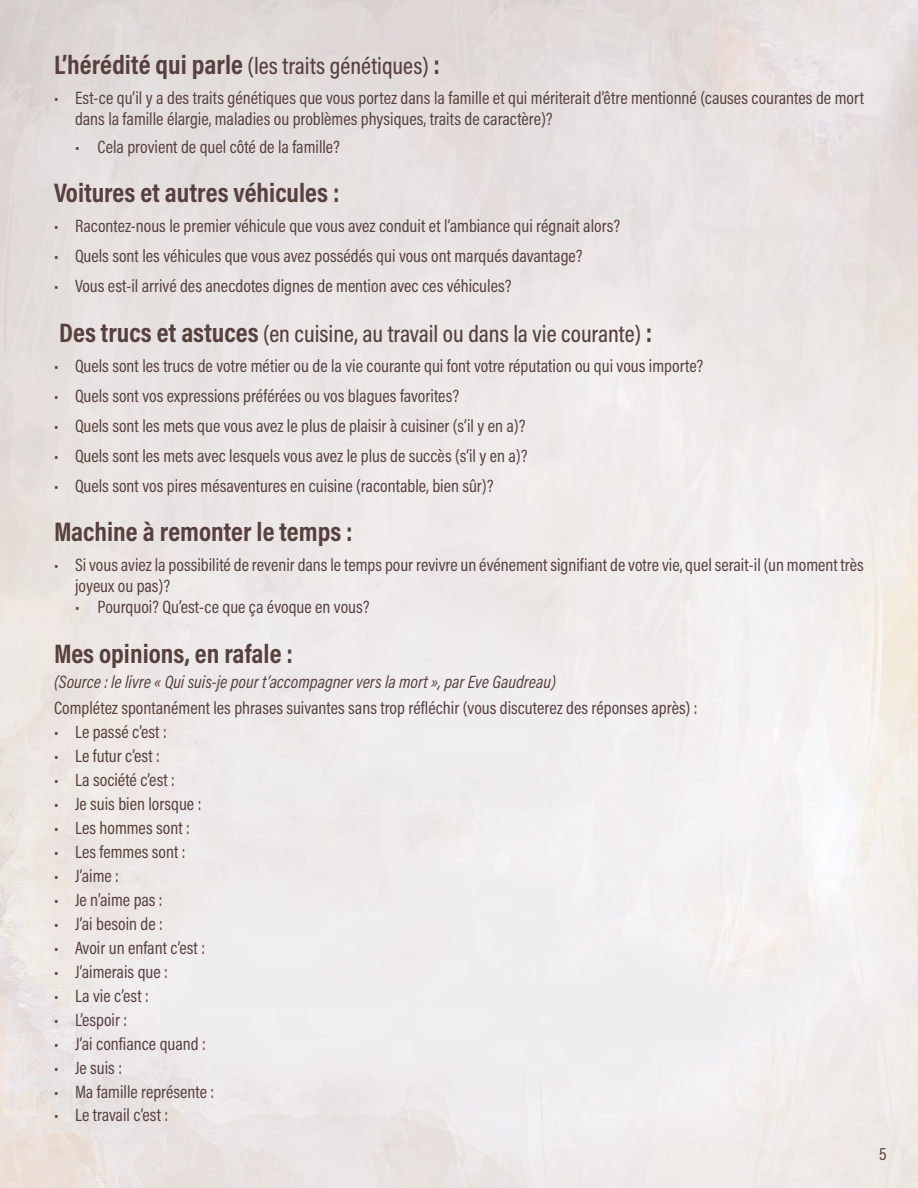
<style>
.page{position:relative;width:918px;height:1188px;background:#fff}
.page>*{position:absolute;margin:0;border:0;box-sizing:border-box;transform-origin:0 0}
.t1{font:700 27px "Acumin Pro Cond";color:#57403e}
.t2{font:500 24px "Acumin Pro Cond";color:#57403e}
.t3{font:18px/21px "Acumin Pro Cond";color:#57403e}
.t4{font:italic 18px "Acumin Pro Cond";color:#57403e}
.s1{font-weight:700;font-size:27px}
</style>
<div class="page">
<h2 class="t2" style="left:54px;top:50px;width:387px"><span class="s1">L’hérédité qui parle</span> (les traits génétiques) <span class="s1">:</span></h2>
<p class="t3" style="left:75px;top:87px;width:791px;text-indent:-21px">• Est-ce qu’il y a des traits génétiques que vous portez dans la famille et qui mériterait d’être mentionné (causes courantes de mort dans la famille élargie, maladies ou problèmes physiques, traits de caractère)?</p>
<p class="t3" style="left:75px;top:136px;width:266px">• Cela provient de quel côté de la famille?</p>
<h1 class="t1" style="left:54px;top:175px;width:287px">Voitures et autres véhicules :</h1>
<p class="t3" style="left:54px;top:215px;width:568px">• Racontez-nous le premier véhicule que vous avez conduit et l’ambiance qui régnait alors?</p>
<p class="t3" style="left:54px;top:245px;width:530px">• Quels sont les véhicules que vous avez possédés qui vous ont marqués davantage?</p>
<p class="t3" style="left:54px;top:275px;width:459px">• Vous est-il arrivé des anecdotes dignes de mention avec ces véhicules?</p>
<h2 class="t2" style="left:59px;top:318px;width:595px"><span class="s1">Des trucs et astuces</span> (en cuisine, au travail ou dans la vie courante) <span class="s1">:</span></h2>
<p class="t3" style="left:54px;top:355px;width:651px">• Quels sont les trucs de votre métier ou de la vie courante qui font votre réputation ou qui vous importe?</p>
<p class="t3" style="left:54px;top:385px;width:407px">• Quels sont vos expressions préférées ou vos blagues favorites?</p>
<p class="t3" style="left:54px;top:415px;width:473px">• Quels sont les mets que vous avez le plus de plaisir à cuisiner (s’il y en a)?</p>
<p class="t3" style="left:54px;top:445px;width:475px">• Quels sont les mets avec lesquels vous avez le plus de succès (s’il y en a)?</p>
<p class="t3" style="left:54px;top:475px;width:441px">• Quels sont vos pires mésaventures en cuisine (racontable, bien sûr)?</p>
<h1 class="t1" style="left:54px;top:514px;width:300px">Machine à remonter le temps :</h1>
<p class="t3" style="left:75px;top:554px;width:790px;text-indent:-21px">• Si vous aviez la possibilité de revenir dans le temps pour revivre un événement signifiant de votre vie, quel serait-il (un moment très joyeux ou pas)?</p>
<p class="t3" style="left:75px;top:596px;width:296px">• Pourquoi? Qu’est-ce que ça évoque en vous?</p>
<h1 class="t1" style="left:54px;top:635px;width:241px">Mes opinions, en rafale :</h1>
<p class="t4" style="left:54px;top:670px;width:504px">(Source : le livre « Qui suis-je pour t’accompagner vers la mort », par Eve Gaudreau)</p>
<p class="t3" style="left:54px;top:697px;width:645px">Complétez spontanément les phrases suivantes sans trop réfléchir (vous discuterez des réponses après) :</p>
<p class="t3" style="left:54px;top:721px;width:114px">• Le passé c’est :</p>
<p class="t3" style="left:54px;top:745px;width:107px">• Le futur c’est :</p>
<p class="t3" style="left:54px;top:769px;width:122px">• La société c’est :</p>
<p class="t3" style="left:54px;top:793px;width:149px">• Je suis bien lorsque :</p>
<p class="t3" style="left:54px;top:817px;width:137px">• Les hommes sont :</p>
<p class="t3" style="left:54px;top:841px;width:133px">• Les femmes sont :</p>
<p class="t3" style="left:54px;top:865px;width:66px">• J’aime :</p>
<p class="t3" style="left:54px;top:889px;width:110px">• Je n’aime pas :</p>
<p class="t3" style="left:54px;top:912px;width:110px">• J’ai besoin de :</p>
<p class="t3" style="left:54px;top:936px;width:153px">• Avoir un enfant c’est :</p>
<p class="t3" style="left:54px;top:960px;width:115px">• J’aimerais que :</p>
<p class="t3" style="left:54px;top:984px;width:96px">• La vie c’est :</p>
<p class="t3" style="left:54px;top:1008px;width:75px">• L’espoir :</p>
<p class="t3" style="left:54px;top:1032px;width:153px">• J’ai confiance quand :</p>
<p class="t3" style="left:54px;top:1056px;width:69px">• Je suis :</p>
<p class="t3" style="left:54px;top:1080px;width:162px">• Ma famille représente :</p>
<p class="t3" style="left:54px;top:1104px;width:116px">• Le travail c’est :</p>
<p class="t3" style="left:879px;top:1143px;width:9px">5</p>
</div>
